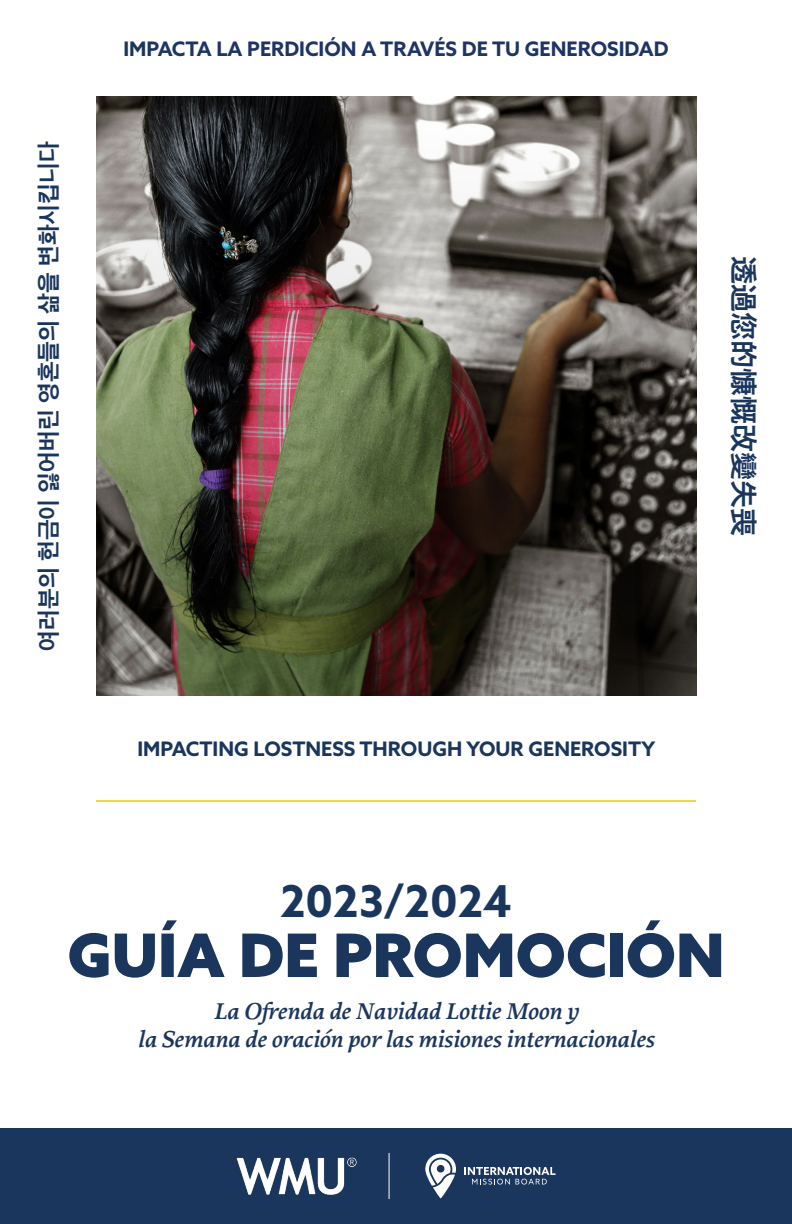
<style>
.page{position:relative;width:792px;height:1224px;background:#fff}
.page>*{position:absolute;margin:0;border:0;box-sizing:border-box;transform-origin:0 0}
.t1{font:900 60px "Azo Sans";color:#1b365d}
.t2{font:700 44px "Azo Sans";color:#1b365d}
.t3{font:28px "Hira Kaku Pro W6";color:#1b365d}
.t4{font:italic 600 24px/28px "Proforma";color:#1b365d;text-align:center}
.t5{font:700 24px "Apple SD Gothic Neo";color:#1b365d}
.t6{font:700 20px "Azo Sans";color:#1d3465}
.t7{font:700 20px "Azo Sans";color:#1b365d}
.s1{color:#1b365d}
</style>
<div class="page">
<div style="left:0;top:1128px;width:792px;height:96px;background:#1b365d"></div>
<img style="left:96px;top:96px;width:600px;height:600px">
<hr style="left:389px;top:1153px;width:1px;height:46px;background:#fff">
<svg style="left:425px;top:1154px;width:31px;height:44px"></svg>
<svg style="left:464px;top:1167px;width:92px;height:18px"></svg>
<img style="left:236px;top:1157px;width:121px;height:38px">
<hr style="left:96px;top:800px;width:600px;height:2px;background:#f3d54e">
<p class="t5" style="left:36px;top:651px;width:511px;rotate:-90deg">여러분의 헌금이 잃어버린 영혼들의 삶을 변화시킵니다</p>
<p class="t6" style="left:123px;top:35px;width:547px"><span class="s1">IM</span>PACTA LA PERDICIÓN A TRAVÉS DE TU GENEROSIDAD</p>
<p class="t3" style="left:769px;top:256px;width:281px;rotate:90deg">透過您的慷慨改變失喪</p>
<p class="t7" style="left:137px;top:735px;width:519px">IMPACTING LOSTNESS THROUGH YOUR GENEROSITY</p>
<p class="t2" style="left:280px;top:872px;width:233px">2023/2024</p>
<p class="t1" style="left:67px;top:915px;width:659px">GUÍA DE PROMOCIÓN</p>
<p class="t4" style="left:138px;top:996px;width:518px">La Ofrenda de Navidad Lottie Moon y<br>la Semana de oración por las misiones internacionales</p>
</div>
